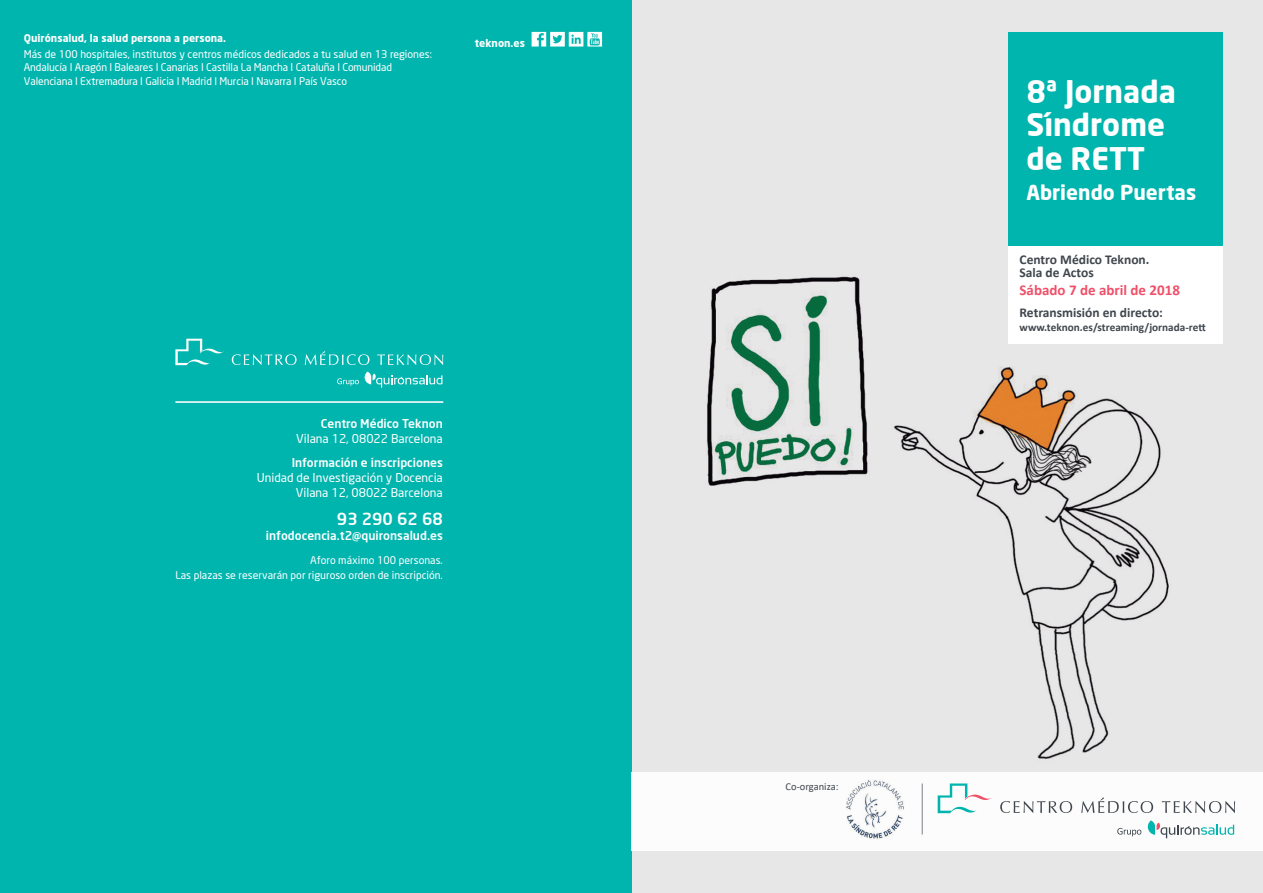
<style>
.page{position:relative;width:1263px;height:893px;background:#fff}
.page>*{position:absolute;margin:0;border:0;box-sizing:border-box;transform-origin:0 0}
.t1{font:700 30.6px/33.5px "Neo Sans";color:#fff}
.t2{font:700 20.4px "Neo Sans";color:#fff}
.t3{font:500 16.5px "Neo Sans";color:#fff}
.t4{font:700 15px "Calibri";color:#ef5069}
.t5{font:700 13.5px/13.5px "Calibri";color:#3f464d}
.t6{font:12px "Neo Sans";color:#fff}
.t7{font:500 12px "Neo Sans";color:#fff}
.t8{font:700 11.25px "Calibri";color:#3f464d}
.t9{font:10.5px/13.5px "Neo Sans";color:#fff;text-align:right}
.t10{font:700 10.5px "Neo Sans";color:#fff}
.t11{font:10.5px "Calibri";color:#3f464d}
</style>
<div class="page">
<img style="left:631px;top:0;width:632px;height:893px">
<div style="left:0;top:0;width:631px;height:893px;background:#00b5ae"></div>
<div style="left:631px;top:772px;width:632px;height:78px;background:#fff"></div>
<svg style="left:1000px;top:801px;width:72px;height:12px"></svg>
<svg style="left:1081px;top:798px;width:72px;height:15px"></svg>
<svg style="left:1162px;top:801px;width:73px;height:12px"></svg>
<svg style="left:1148px;top:820px;width:86px;height:18px"></svg>
<svg style="left:1117px;top:828px;width:24px;height:8px"></svg>
<svg style="left:938px;top:783px;width:54px;height:31px"></svg>
<div style="left:1008px;top:32px;width:214px;height:214px;background:#00b5ae"></div>
<div style="left:1008px;top:246px;width:214px;height:98px;background:#fff"></div>
<img style="left:846px;top:779px;width:58px;height:60px">
<hr style="left:922px;top:783px;width:1px;height:51px;background:#7c8188">
<svg style="left:532px;top:32px;width:70px;height:15px"></svg>
<hr style="left:175px;top:401px;width:268px;height:2px;background:#fff">
<svg style="left:232px;top:354px;width:65px;height:11px"></svg>
<svg style="left:305px;top:351px;width:64px;height:14px"></svg>
<svg style="left:377px;top:354px;width:66px;height:11px"></svg>
<svg style="left:365px;top:372px;width:77px;height:16px"></svg>
<svg style="left:337px;top:378px;width:22px;height:8px"></svg>
<svg style="left:175px;top:339px;width:49px;height:27px"></svg>
<p class="t10" style="left:24px;top:32px;width:204px">Quirónsalud, la salud persona a persona.</p>
<p class="t9" style="left:24px;top:47px;width:410px;text-align:left">Más de 100 hospitales, institutos y centros médicos dedicados a tu salud en 13 regiones:<br>Andalucía I Aragón I Baleares I Canarias I Castilla La Mancha I Cataluña I Comunidad<br>Valenciana I Extremadura I Galicia I Madrid I Murcia I Navarra I País Vasco</p>
<p class="t10" style="left:475px;top:36px;width:52px">teknon.es</p>
<p class="t7" style="left:321px;top:416px;width:123px">Centro Médico Teknon</p>
<p class="t6" style="left:296px;top:432px;width:148px">Vilana 12, 08022 Barcelona</p>
<p class="t7" style="left:292px;top:455px;width:153px">Información e inscripciones</p>
<p class="t6" style="left:257px;top:470px;width:188px">Unidad de Investigación y Docencia</p>
<p class="t6" style="left:296px;top:485px;width:149px">Vilana 12, 08022 Barcelona</p>
<p class="t3" style="left:337px;top:508px;width:107px">93 290 62 68</p>
<p class="t7" style="left:266px;top:528px;width:178px">infodocencia.t2@quironsalud.es</p>
<p class="t9" style="left:175px;top:552px;width:269px;line-height:15px">Aforo máximo 100 personas.<br>Las plazas se reservarán por riguroso orden de inscripción.</p>
<p class="t11" style="left:785px;top:779px;width:54px">Co-organiza:</p>
<p class="t1" style="left:1026px;top:74px;width:151px">8ª Jornada<br>Síndrome de RETT</p>
<p class="t2" style="left:1026px;top:179px;width:171px">Abriendo Puertas</p>
<p class="t5" style="left:1019px;top:252px;width:131px">Centro Médico Teknon.<br>Sala de Actos</p>
<p class="t4" style="left:1019px;top:280px;width:162px">Sábado 7 de abril de 2018</p>
<p class="t5" style="left:1019px;top:306px;width:145px">Retransmisión en directo:</p>
<p class="t8" style="left:1019px;top:319px;width:188px">www.teknon.es/streaming/jornada-rett</p>
</div>
